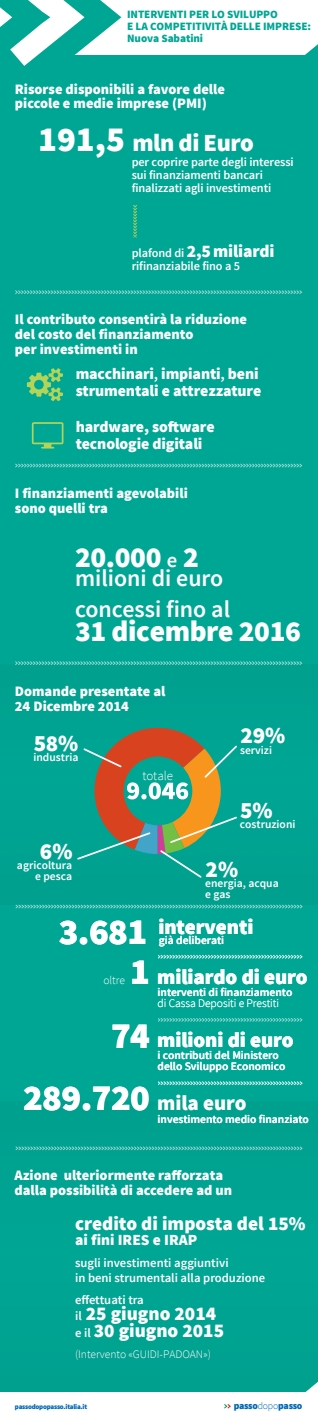
<style>
.page{position:relative;width:318px;height:1417px;background:#fff}
.page>*{position:absolute;margin:0;border:0;box-sizing:border-box;transform-origin:0 0}
.t1{font:900 36.5px "Source Sans Pro";letter-spacing:-.015em;color:#fff}
.t2{font:900 29.26px "Source Sans Pro";letter-spacing:-.015em;color:#fff}
.t3{font:900 24.5px "Source Sans Pro";letter-spacing:-.02em;color:#fff}
.t4{font:600 23.8px/30.7px "Source Sans Pro";color:#fff}
.t5{font:900 23.1px "Source Sans Pro";color:#fff}
.t6{font:900 21px "Source Sans Pro";letter-spacing:-.005em;color:#fff}
.t7{font:900 19.25px/16.4px "Source Sans Pro";color:#fff}
.t8{font:900 17.5px "Source Sans Pro";letter-spacing:-.01em;color:#fff}
.t9{font:900 15.75px/16.8px "Source Sans Pro";letter-spacing:-.01em;color:#fff}
.t10{font:900 15.4px "Source Sans Pro";color:#fff}
.t11{font:900 14.35px/14.7px "Source Sans Pro";color:#fff}
.t12{font:300 12.95px "Source Sans Pro";color:#fff}
.t13{font:600 12.6px/14.7px "Source Sans Pro";color:#fff}
.t14{font:600 12.25px/12.9px "Source Sans Pro";letter-spacing:-.01em;color:#fff}
.t15{font:600 11.55px/10.5px "Source Sans Pro";letter-spacing:-.005em;color:#fff}
.t16{font:300 11.55px "Source Sans Pro";letter-spacing:-.005em;color:#fff}
.t17{font:900 11.2px/11.9px "Source Sans Pro";letter-spacing:-.01em;color:#00a694}
.t18{font:900 9.87px "Source Sans Pro";letter-spacing:-.035em;color:#0168b5}
.t19{font:900 7px "Source Sans Pro";letter-spacing:-.035em;color:#0168b5}
.s1{font-size:35px}
.s2{font-weight:600;font-size:12.25px}
.s3{font-weight:600}
.s4{font-weight:600;font-size:20.72px}
.s5{font-size:36.5px}
.s6{font-weight:600;font-size:12.6px}
.s7{font-weight:300}
</style>
<div class="page">
<div style="left:0;top:0;width:317px;height:1417px;background:#00a694"></div>
<div style="left:0;top:664px;width:317px;height:240px;background:#00a290"></div>
<svg style="left:15px;top:290px;width:287px;height:4px"></svg>
<svg style="left:15px;top:463px;width:287px;height:4px"></svg>
<svg style="left:133px;top:205px;width:4px;height:32px"></svg>
<svg style="left:15px;top:904px;width:287px;height:4px"></svg>
<svg style="left:15px;top:1146px;width:287px;height:4px"></svg>
<svg style="left:0;top:0;width:317px;height:66px"></svg>
<svg style="left:77px;top:728px;width:160px;height:150px"></svg>
<svg style="left:15px;top:661px;width:287px;height:4px"></svg>
<svg style="left:158px;top:1018px;width:144px;height:4px"></svg>
<div style="left:0;top:1392px;width:317px;height:25px;background:#fff"></div>
<svg style="left:305px;top:1382px;width:12px;height:10px"></svg>
<svg style="left:224px;top:1404px;width:7px;height:4px"></svg>
<svg style="left:32px;top:422px;width:31px;height:26px"></svg>
<svg style="left:158px;top:955px;width:144px;height:4px"></svg>
<svg style="left:158px;top:1081px;width:144px;height:4px"></svg>
<svg style="left:27px;top:368px;width:36px;height:33px"></svg>
<p class="t17" style="left:127px;top:9px;width:185px">INTERVENTI PER LO SVILUPPO<br>E LA COMPETITIVITÀ DELLE IMPRESE:<br>Nuova Sabatini</p>
<p class="t11" style="left:15px;top:82px;width:211px">Risorse disponibili a favore delle piccole e medie imprese (PMI)</p>
<h3 class="t3" style="left:38px;top:127px;width:217px"><span class="s1">191,5</span> mln di Euro</h3>
<p class="t14" style="left:131px;top:156px;width:163px">per coprire parte degli interessi sui finanziamenti bancari finalizzati agli investimenti</p>
<p class="t8" style="left:131px;top:239px;width:144px"><span class="s2">plafond di</span> 2,5miliardi</p>
<p class="t14" style="left:131px;top:259px;width:110px">rifinanziabile fino a 5</p>
<p class="t11" style="left:15px;top:313px;width:233px">Il contributo consentirà la riduzione del costo del finanziamento<br>per investimenti in</p>
<p class="t9" style="left:76px;top:366px;width:187px">macchinari<span class="s3">,</span> impianti<span class="s3">,</span> beni strumentali e attrezzature</p>
<p class="t9" style="left:76px;top:419px;width:140px">hardware, software tecnologie digitali</p>
<p class="t11" style="left:15px;top:486px;width:174px">I finanziamenti agevolabili sono quelli tra</p>
<h2 class="t2" style="left:75px;top:538px;width:125px">20.000 <span class="s4">e</span> 2</h2>
<h3 class="t4" style="left:75px;top:563px;width:156px">milioni di euro concessi fino al</h3>
<h2 class="t2" style="left:75px;top:612px;width:227px">31 dicembre 2016</h2>
<p class="t11" style="left:15px;top:684px;width:152px">Domande presentate al<br>24 Dicembre 2014</p>
<h3 class="t5" style="left:34px;top:728px;width:46px">58%</h3>
<p class="t15" style="left:33px;top:753px;width:46px">industria</p>
<h3 class="t5" style="left:40px;top:836px;width:34px">6%</h3>
<p class="t15" style="left:17px;top:860px;width:57px;text-align:right">agricoltura e pesca</p>
<p class="t12" style="left:142px;top:768px;width:32px">totale</p>
<h3 class="t5" style="left:240px;top:720px;width:46px">29%</h3>
<p class="t15" style="left:240px;top:745px;width:34px">servizi</p>
<h3 class="t5" style="left:240px;top:795px;width:34px">5%</h3>
<p class="t15" style="left:239px;top:819px;width:57px">costruzioni</p>
<h3 class="t5" style="left:205px;top:854px;width:34px">2%</h3>
<p class="t15" style="left:205px;top:878px;width:75px">energia, acqua e gas</p>
<h3 class="t6" style="left:59px;top:913px;width:196px"><span class="s5">3.681</span> interventi</h3>
<p class="t15" style="left:159px;top:935px;width:67px">già deliberati</p>
<h3 class="t6" style="left:130px;top:963px;width:179px"><span class="s5">1</span> miliardo di euro</h3>
<p class="t15" style="left:157px;top:987px;width:136px">interventi di finanziamento</p>
<p class="t16" style="left:157px;top:996px;width:123px">di Cassa Depositi e Prestiti</p>
<h3 class="t6" style="left:111px;top:1026px;width:184px"><span class="s5">74</span> milioni di euro</h3>
<p class="t15" style="left:157px;top:1050px;width:129px;line-height:10.8px">i contributi del Ministero dello Sviluppo Economico</p>
<h1 class="t1" style="left:23px;top:1074px;width:128px">289.720</h1>
<p class="t15" style="left:157px;top:1114px;width:153px">investimento medio finanziato</p>
<p class="t16" style="left:103px;top:973px;width:23px">oltre</p>
<h3 class="t6" style="left:157px;top:1090px;width:91px">mila euro</h3>
<p class="t11" style="left:14px;top:1168px;width:219px">Azione ulteriormente rafforzata dalla possibilità di accedere ad un</p>
<h3 class="t7" style="left:75px;top:1216px;width:232px">credito di imposta del 15%</h3>
<p class="t10" style="left:75px;top:1230px;width:123px">ai fini IRES e IRAP</p>
<p class="t13" style="left:75px;top:1256px;width:191px">sugli investimenti aggiuntivi<br>in beni strumentali alla produzione</p>
<p class="t13" style="left:75px;top:1292px;width:70px">effettuati tra</p>
<h3 class="t7" style="left:75px;top:1306px;width:150px"><span class="s6">il</span> 25 giugno 2014 <span class="s6">e il</span> 30 giugno 2015</h3>
<p class="t16" style="left:75px;top:1347px;width:137px">(Intervento «GUIDI-PADOAN»)</p>
<p class="t19" style="left:15px;top:1402px;width:74px">passodopopasso.italia.it</p>
<p class="t18" style="left:233px;top:1399px;width:70px">passo<span class="s7">dopo</span>passo</p>
</div>
